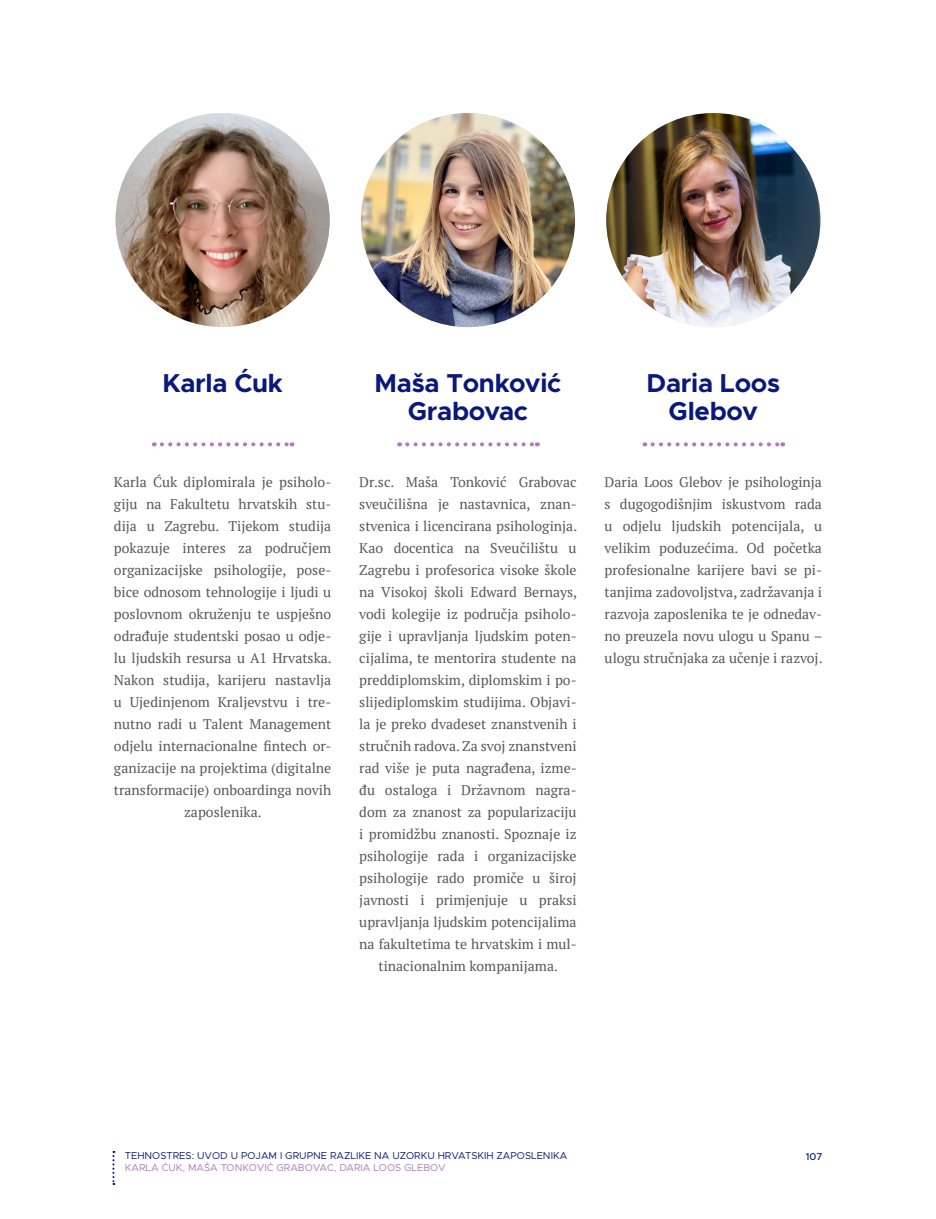
<style>
.page{position:relative;width:936px;height:1219px;background:#fff}
.page>*{position:absolute;margin:0;border:0;box-sizing:border-box;transform-origin:0 0}
.t1{font:700 26px/28px "Metropolis";letter-spacing:-.01em;color:#0a187b;text-align:center}
.BIOGRAFIJA{font:14px/22px "PT Serif";color:#57585a;text-align:center}
.t2{font:10px "Metropolis";color:#0a187b}
.t3{font:10px "Metropolis";color:#b277bd}
.t4{font:500 10px "Metropolis";color:#0a187b}
</style>
<div class="page">
<img style="left:361px;top:113px;width:214px;height:214px;border-radius:107px">
<img style="left:606px;top:113px;width:214px;height:214px;border-radius:107px">
<img style="left:115px;top:113px;width:215px;height:214px;border-radius:107px">
<svg style="left:162px;top:442px;width:130px;height:4px"></svg>
<svg style="left:407px;top:442px;width:131px;height:4px"></svg>
<svg style="left:652px;top:442px;width:131px;height:4px"></svg>
<svg style="left:112px;top:1151px;width:2px;height:34px"></svg>
<p class="t1" style="left:162px;top:369px;width:122px">Karla Ćuk</p>
<p class="BIOGRAFIJA" style="left:114px;top:471px;width:219px">Karla Ćuk diplomirala je psiholo&shy;giju na Fakultetu hrvatskih stu&shy;dija u Zagrebu. Tijekom studija pokazuje interes za područjem organizacijske psihologije, pose&shy;bice odnosom tehnologije i ljudi u poslovnom okruženju te uspješno odrađuje studentski posao u odje&shy;lu ljudskih resursa u A1 Hrvatska.<br>Nakon studija, karijeru nastavlja u Ujedinjenom Kraljevstvu i tre&shy;nutno radi u Talent Management odjelu internacionalne fintech or&shy;ganizacije na projektima (digitalne transformacije) onboardinga novih zaposlenika.</p>
<p class="t1" style="left:374px;top:369px;width:188px">Maša Tonković<br>Grabovac</p>
<p class="t1" style="left:646px;top:369px;width:135px">Daria Loos<br>Glebov</p>
<p class="BIOGRAFIJA" style="left:359px;top:471px;width:219px">Dr.sc. Maša Tonković Grabovac sveučilišna je nastavnica, znan&shy;stvenica i licencirana psihologinja.<br>Kao docentica na Sveučilištu u Zagrebu i profesorica visoke škole na Visokoj školi Edward Bernays, vodi kolegije iz područja psiholo&shy;gije i upravljanja ljudskim poten&shy;cijalima, te mentorira studente na preddiplomskim, diplomskim i po&shy;slijediplomskim studijima. Objavi&shy;la je preko dvadeset znanstvenih i stručnih radova. Za svoj znanstveni rad više je puta nagrađena, izme&shy;đu ostaloga i Državnom nagra&shy;dom za znanost za popularizaciju i promidžbu znanosti. Spoznaje iz psihologije rada i organizacijske psihologije rado promiče u široj javnosti i primjenjuje u praksi upravljanja ljudskim potencijalima na fakultetima te hrvatskim i mul&shy;tinacionalnim kompanijama.</p>
<p class="BIOGRAFIJA" style="left:604px;top:471px;width:219px;text-align:justify">Daria Loos Glebov je psihologinja s dugogodišnjim iskustvom rada u odjelu ljudskih potencijala, u velikim poduzećima. Od početka profesionalne karijere bavi se pi&shy;tanjima zadovoljstva, zadržavanja i razvoja zaposlenika te je odnedav&shy;no preuzela novu ulogu u Spanu – ulogu stručnjaka za učenje i razvoj.</p>
<p class="t2" style="left:125px;top:1149px;width:444px">TEHNOSTRES: UVOD U POJAM I GRUPNE RAZLIKE NA UZORKU HRVATSKIH ZAPOSLENIKA</p>
<p class="t4" style="left:805px;top:1150px;width:18px">107</p>
<p class="t3" style="left:125px;top:1161px;width:322px">KARLA ĆUK, MAŠA TONKOVIĆ GRABOVAC, DARIA LOOS GLEBOV</p>
</div>
